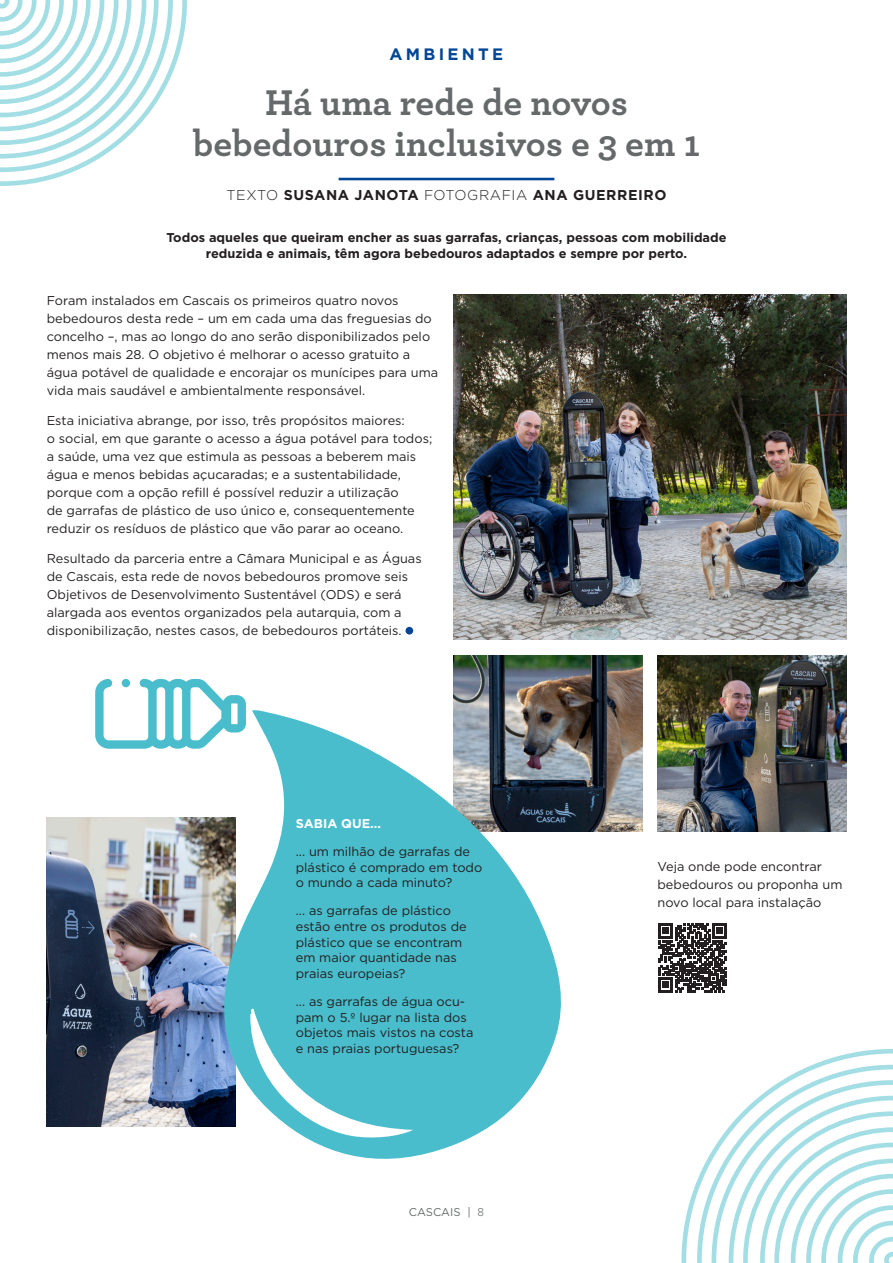
<style>
.page{position:relative;width:893px;height:1263px;background:#fff}
.page>*{position:absolute;margin:0;border:0;box-sizing:border-box;transform-origin:0 0}
._00_Titulo{font:700 37.5px/40.5px "Archer";color:#656969;text-align:center}
._00_Tema{font:700 16.5px "Gotham";letter-spacing:.2em;color:#004696}
._00_Nome_Jornalista{font:700 14.25px "Gotham";letter-spacing:.04em;color:#231f20}
.t1{font:12.75px/18px "Gotham";color:#231f20}
._00_Entrada{font:700 12.75px/15.8px "Gotham";color:#231f20;text-align:center}
.t2{font:700 12.75px "Gotham";color:#fff}
.t3{font:11.25px "Gotham";color:#656969}
.s1{font-weight:300}
.s2{font-family:"Archer";font-size:12px}
</style>
<div class="page">
<svg style="left:681px;top:1049px;width:212px;height:214px"></svg>
<div style="left:405px;top:627px;width:8px;height:7px;background:#004696;border-radius:50%"></div>
<hr style="left:339px;top:178px;width:215px;height:2px;background:#004696">
<img style="left:657px;top:655px;width:189px;height:177px">
<img style="left:454px;top:655px;width:189px;height:177px">
<img style="left:47px;top:817px;width:169px;height:310px">
<svg style="left:658px;top:924px;width:69px;height:68px"></svg>
<svg style="left:95px;top:679px;width:151px;height:70px"></svg>
<div style="left:122px;top:679px;width:8px;height:8px;background:#49bdcc;border-radius:50%"></div>
<svg style="left:216px;top:710px;width:350px;height:449px;fill:#49bdcc"></svg>
<svg style="left:249px;top:1008px;width:164px;height:131px"></svg>
<img style="left:454px;top:294px;width:392px;height:345px">
<svg style="left:0;top:0;width:187px;height:186px"></svg>
<p class="_00_Tema" style="left:390px;top:43px;width:115px">AMBIENTE</p>
<p class="_00_Titulo" style="left:193px;top:80px;width:509px">Há uma rede de novos bebedouros inclusivos e 3 em 1</p>
<p class="_00_Nome_Jornalista" style="left:226px;top:186px;width:441px"><span class="s1">TEXTO</span> SUSANA JANOTA <span class="s1">FOTOGRAFIA</span> ANA GUERREIRO</p>
<p class="_00_Entrada" style="left:166px;top:230px;width:562px">Todos aqueles que queiram encher as suas garrafas, crianças, pessoas com mobilidade reduzida e animais, têm agora bebedouros adaptados e sempre por perto.</p>
<p class="t1" style="left:47px;top:291px;width:393px">Foram instalados em Cascais os primeiros quatro novos bebedouros desta rede – um em cada uma das freguesias do concelho –, mas ao longo do ano serão disponibilizados pelo menos mais 28. O objetivo é melhorar o acesso gratuito a água potável de qualidade e encorajar os munícipes para uma vida mais saudável e ambientalmente responsável.</p>
<p class="t1" style="left:47px;top:411px;width:387px">Esta iniciativa abrange, por isso, três propósitos maiores:<br>o social, em que garante o acesso a água potável para todos; a saúde, uma vez que estimula as pessoas a beberem mais água e menos bebidas açucaradas; e a sustentabilidade, porque com a opção refill é possível reduzir a utilização<br>de garrafas de plástico de uso único e, consequentemente reduzir os resíduos de plástico que vão parar ao oceano.</p>
<p class="t1" style="left:47px;top:549px;width:376px">Resultado da parceria entre a Câmara Municipal e as Águas de Cascais, esta rede de novos bebedouros promove seis Objetivos de Desenvolvimento Sustentável (ODS) e será alargada aos eventos organizados pela autarquia, com a disponibilização, nestes casos, de bebedouros portáteis.</p>
<p class="t2" style="left:296px;top:815px;width:87px">SABIA QUE...</p>
<p class="t1" style="left:296px;top:843px;width:188px;line-height:15.8px">... um milhão de garrafas de plástico é comprado em todo o mundo a cada minuto?</p>
<p class="t1" style="left:296px;top:902px;width:172px;line-height:15.8px">... as garrafas de plástico estão entre os produtos de plástico que se encontram em maior quantidade nas praias europeias?</p>
<p class="t1" style="left:296px;top:993px;width:179px;line-height:15.8px">... as garrafas de água ocu&shy;pam o 5.º lugar na lista dos objetos mais vistos na costa e nas praias portuguesas?</p>
<p class="t3" style="left:409px;top:1205px;width:77px">CASCAIS | <span class="s2">8</span></p>
<p class="t1" style="left:657px;top:857px;width:186px">Veja onde pode encontrar bebedouros ou proponha um novo local para instalação</p>
</div>
